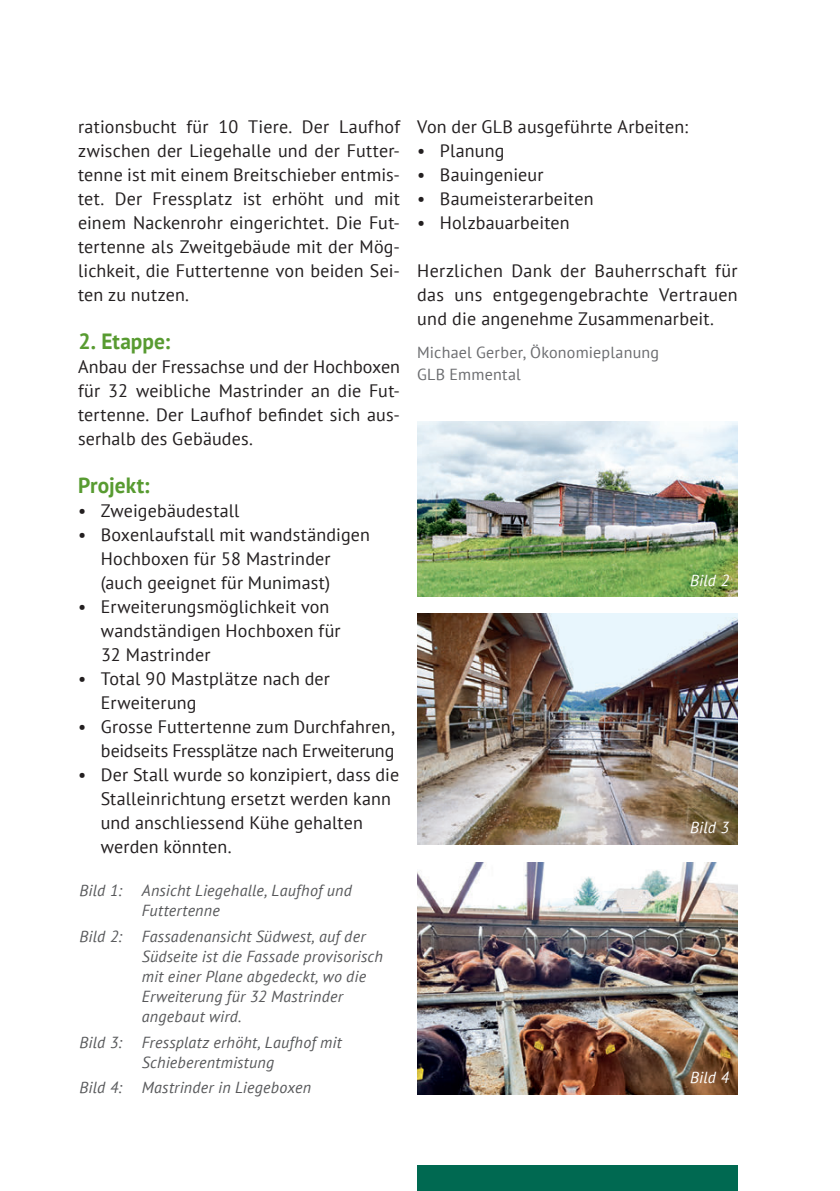
<style>
.page{position:relative;width:840px;height:1191px;background:#fff}
.page>*{position:absolute;margin:0;border:0;box-sizing:border-box;transform-origin:0 0}
.Überschrift_grundtex{font:700 22px "PT Sans";color:#589b31}
.Grundtext{font:18px/24px "PT Sans";letter-spacing:.01em;color:#231f20}
.bildlegende{font:italic 16px/20px "PT Sans";letter-spacing:.015em;color:#57585a}
.verfasser{font:16px/22px "PT Sans";letter-spacing:.015em;color:#6c6d70}
.bildlegende-2{font:italic 16px "PT Sans";letter-spacing:.01em;color:#fff}
</style>
<div class="page">
<div style="left:417px;top:1165px;width:320px;height:26px;background:#006951"></div>
<img style="left:417px;top:421px;width:320px;height:176px">
<img style="left:417px;top:613px;width:320px;height:231px">
<img style="left:417px;top:862px;width:320px;height:232px">
<p class="Grundtext" style="left:78px;top:114px;width:323px;text-align:justify">rationsbucht für 10 Tiere. Der Laufhof zwischen der Liegehalle und der Futter&shy;tenne ist mit einem Breitschieber entmis&shy;tet. Der Fressplatz ist erhöht und mit einem Nackenrohr eingerichtet. Die Fut&shy;tertenne als Zweitgebäude mit der Mög&shy;lichkeit, die Futtertenne von beiden Sei&shy;ten zu nutzen.</p>
<p class="Überschrift_grundtex" style="left:78px;top:326px;width:94px">2. Etappe:</p>
<p class="Grundtext" style="left:78px;top:354px;width:323px;text-align:justify">Anbau der Fressachse und der Hochboxen für 32 weibliche Mastrinder an die Fut&shy;tertenne. Der Laufhof befindet sich aus&shy;serhalb des Gebäudes.</p>
<p class="Überschrift_grundtex" style="left:78px;top:470px;width:74px">Projekt:</p>
<p class="Grundtext" style="left:78px;top:498px;width:163px">• Zweigebäudestall</p>
<p class="Grundtext" style="left:101px;top:522px;width:271px;text-indent:-23px">• Boxenlaufstall mit wandständigen<br>Hochboxen für 58 Mastrinder (auch geeignet für Munimast)</p>
<p class="Grundtext" style="left:101px;top:594px;width:241px;text-indent:-23px">• Erweiterungsmöglichkeit von wandständigen Hochboxen für<br>32 Mastrinder</p>
<p class="Grundtext" style="left:101px;top:666px;width:231px;text-indent:-23px">• Total 90 Mastplätze nach der<br>Erweiterung</p>
<p class="Grundtext" style="left:78px;top:714px;width:318px;text-align:right">• Grosse Futtertenne zum Durchfahren, beidseits Fressplätze nach Erweiterung</p>
<p class="Grundtext" style="left:101px;top:762px;width:300px;text-indent:-23px">• Der Stall wurde so konzipiert, dass die<br>Stalleinrichtung ersetzt werden kann und anschliessend Kühe gehalten werden könnten.</p>
<p class="bildlegende" style="left:142px;top:880px;width:211px;text-indent:-62px">Bild 1: Ansicht Liegehalle, Laufhof und<br>Futtertenne</p>
<p class="bildlegende" style="left:142px;top:926px;width:242px;text-indent:-62px">Bild 2: Fassadenansicht Südwest, auf der<br>Südseite ist die Fassade provisorisch mit einer Plane abgedeckt, wo die<br>Erweiterung für 32 Mastrinder angebaut wird.</p>
<p class="bildlegende" style="left:79px;top:1031px;width:264px;text-align:center">Bild 3: Fressplatz erhöht, Laufhof mit<br>Schieberentmistung</p>
<p class="bildlegende" style="left:79px;top:1077px;width:233px">Bild 4: Mastrinder in Liegeboxen</p>
<p class="Grundtext" style="left:417px;top:114px;width:273px">Von der GLB ausgeführte Arbeiten:</p>
<p class="Grundtext" style="left:417px;top:138px;width:89px">• Planung</p>
<p class="Grundtext" style="left:417px;top:162px;width:128px">• Bauingenieur</p>
<p class="Grundtext" style="left:417px;top:186px;width:178px">• Baumeisterarbeiten</p>
<p class="Grundtext" style="left:417px;top:210px;width:154px">• Holzbauarbeiten</p>
<p class="Grundtext" style="left:417px;top:258px;width:322px;text-align:justify">Herzlichen Dank der Bauherrschaft für das uns entgegengebrachte Vertrauen und die angenehme Zusammenarbeit.</p>
<p class="verfasser" style="left:417px;top:341px;width:243px">Michael Gerber, Ökonomieplanung<br>GLB Emmental</p>
<p class="bildlegende-2" style="left:689px;top:570px;width:41px">Bild 2</p>
<p class="bildlegende-2" style="left:689px;top:816px;width:41px">Bild 3</p>
<p class="bildlegende-2" style="left:689px;top:1067px;width:41px">Bild 4</p>
</div>
